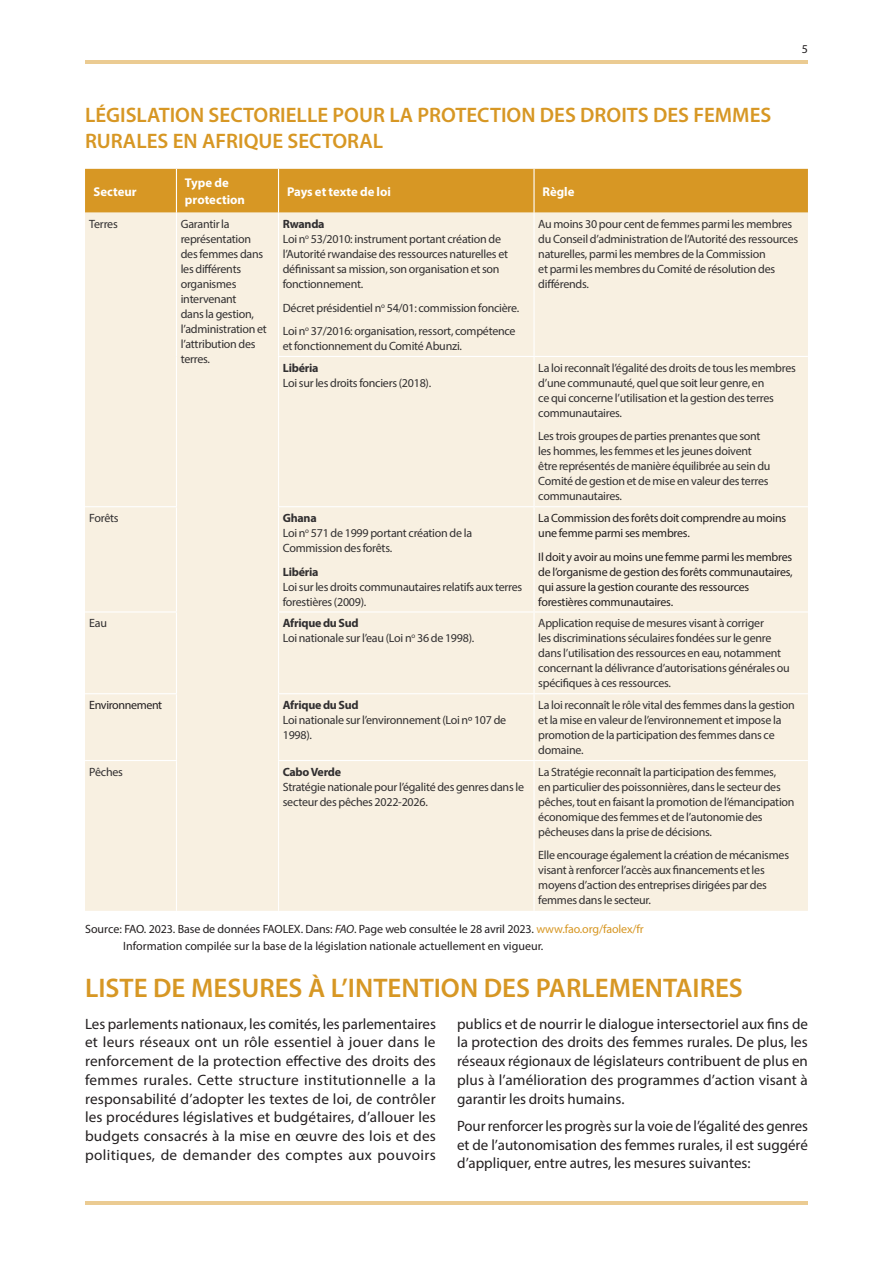
<style>
.page{position:relative;width:893px;height:1263px;background:#fff}
.page>*{position:absolute;margin:0;border:0;box-sizing:border-box;transform-origin:0 0}
.Heading_1{font:600 27px "Myriad Pro";color:#d79724}
.Heading_2{font:600 21px/25.5px "Myriad Pro";color:#d79724}
.Body_bullet_lv_1{font:15px/18.8px "Myriad Pro";color:#231f20;text-align:justify}
.Table_title_white{font:700 12.75px/17.2px "Myriad Pro";color:#fff}
.Table_box_text{font:12px/15px "Myriad Pro";letter-spacing:-.02em;color:#312f30}
.Table_box_text-2{font:12px/15px "Myriad Pro";letter-spacing:-.02em;color:#231f20}
.Heading_2-2{font:12px/17.2px "Myriad Pro";letter-spacing:-.01em;color:#231f20}
.Heading_2-3{font:12px "Myriad Pro";letter-spacing:-.03em;color:#231f20}
.s1{font-weight:700}
.s2{font-style:italic}
.s3{color:#d79724}
</style>
<div class="page">
<hr style="left:85px;top:1201px;width:723px;height:3px;background:#ebcb92">
<hr style="left:85px;top:61px;width:723px;height:3px;background:#ebcb92">
<div style="left:85px;top:169px;width:723px;height:44px;background:#d79724"></div>
<div style="left:85px;top:213px;width:723px;height:698px;background:#f8f0e1"></div>
<hr style="left:176px;top:169px;width:1px;height:44px;background:#fff">
<hr style="left:278px;top:169px;width:1px;height:44px;background:#fff">
<hr style="left:533px;top:169px;width:2px;height:44px;background:#fff">
<hr style="left:176px;top:213px;width:1px;height:143px;background:#fff">
<hr style="left:278px;top:213px;width:1px;height:143px;background:#fff">
<hr style="left:533px;top:213px;width:2px;height:143px;background:#fff">
<hr style="left:176px;top:356px;width:1px;height:150px;background:#fff">
<hr style="left:278px;top:356px;width:256px;height:1px;background:#fff">
<hr style="left:278px;top:357px;width:1px;height:149px;background:#fff">
<hr style="left:534px;top:356px;width:274px;height:1px;background:#fff">
<hr style="left:533px;top:357px;width:2px;height:149px;background:#fff">
<hr style="left:85px;top:506px;width:92px;height:1px;background:#fff">
<hr style="left:176px;top:507px;width:1px;height:104px;background:#fff">
<hr style="left:278px;top:506px;width:257px;height:1px;background:#fff">
<hr style="left:278px;top:507px;width:1px;height:104px;background:#fff">
<hr style="left:533px;top:507px;width:2px;height:104px;background:#fff">
<hr style="left:535px;top:506px;width:273px;height:1px;background:#fff">
<hr style="left:85px;top:611px;width:92px;height:1px;background:#fff">
<hr style="left:176px;top:612px;width:1px;height:81px;background:#fff">
<hr style="left:278px;top:611px;width:256px;height:1px;background:#fff">
<hr style="left:278px;top:612px;width:1px;height:81px;background:#fff">
<hr style="left:534px;top:611px;width:274px;height:1px;background:#fff">
<hr style="left:533px;top:612px;width:2px;height:81px;background:#fff">
<hr style="left:85px;top:693px;width:92px;height:1px;background:#fff">
<hr style="left:176px;top:694px;width:1px;height:66px;background:#fff">
<hr style="left:278px;top:693px;width:256px;height:1px;background:#fff">
<hr style="left:278px;top:694px;width:1px;height:66px;background:#fff">
<hr style="left:534px;top:693px;width:274px;height:1px;background:#fff">
<hr style="left:533px;top:694px;width:2px;height:66px;background:#fff">
<hr style="left:85px;top:760px;width:92px;height:1px;background:#fff">
<hr style="left:176px;top:761px;width:1px;height:150px;background:#fff">
<hr style="left:278px;top:760px;width:256px;height:1px;background:#fff">
<hr style="left:278px;top:761px;width:1px;height:150px;background:#fff">
<hr style="left:534px;top:760px;width:274px;height:1px;background:#fff">
<hr style="left:533px;top:761px;width:2px;height:150px;background:#fff">
<p class="Heading_2-2" style="left:802px;top:40px;width:8px">5</p>
<p class="Heading_2" style="left:85px;top:102px;width:688px">LÉGISLATION SECTORIELLE POUR LA PROTECTION DES DROITS DES FEMMES<br>RURALES EN AFRIQUE SECTORAL</p>
<p class="Table_title_white" style="left:94px;top:182px;width:45px">Secteur</p>
<p class="Table_title_white" style="left:185px;top:174px;width:62px">Type de protection</p>
<p class="Table_title_white" style="left:287px;top:182px;width:105px">Pays et texte de loi</p>
<p class="Table_title_white" style="left:543px;top:182px;width:33px">Règle</p>
<p class="Table_box_text" style="left:89px;top:216px;width:30px">Terres</p>
<p class="Table_box_text" style="left:181px;top:216px;width:88px">Garantir la représentation des femmes dans les différents organismes intervenant<br>dans la gestion, l’administration et l’attribution des terres.</p>
<p class="Table_box_text" style="left:283px;top:216px;width:227px"><span class="s1">Rwanda<br></span>Loi n<sup>o</sup> 53/2010: instrument portant création de l’Autorité rwandaise des ressources naturelles et définissant sa mission, son organisation et son fonctionnement.</p>
<p class="Table_box_text" style="left:538px;top:216px;width:261px">Au moins 30 pour cent de femmes parmi les membres du Conseil d’administration de l’Autorité des ressources naturelles, parmi les membres de la Commission<br>et parmi les membres du Comité de résolution des différends.</p>
<p class="Table_box_text" style="left:283px;top:300px;width:238px">Décret présidentiel n<sup>o</sup> 54/01: commission foncière.</p>
<p class="Table_box_text" style="left:283px;top:323px;width:234px">Loi n<sup>o</sup> 37/2016: organisation, ressort, compétence et fonctionnement du Comité Abunzi.</p>
<p class="Table_box_text" style="left:283px;top:360px;width:150px"><span class="s1">Libéria<br></span>Loi sur les droits fonciers (2018).</p>
<p class="Table_box_text" style="left:538px;top:360px;width:259px">La loi reconnaît l’égalité des droits de tous les membres d’une communauté, quel que soit leur genre, en<br>ce qui concerne l’utilisation et la gestion des terres communautaires.</p>
<p class="Table_box_text" style="left:538px;top:429px;width:234px">Les trois groupes de parties prenantes que sont les hommes, les femmes et les jeunes doivent être représentés de manière équilibrée au sein du Comité de gestion et de mise en valeur des terres communautaires.</p>
<p class="Table_box_text" style="left:89px;top:510px;width:31px">Forêts</p>
<p class="Table_box_text" style="left:283px;top:510px;width:191px"><span class="s1">Ghana<br></span>Loi n<sup>o</sup> 571 de 1999 portant création de la<br>Commission des forêts.</p>
<p class="Table_box_text" style="left:283px;top:564px;width:241px"><span class="s1">Libéria<br></span>Loi sur les droits communautaires relatifs aux terres forestières (2009).</p>
<p class="Table_box_text-2" style="left:538px;top:510px;width:249px">La Commission des forêts doit comprendre au moins une femme parmi ses membres.</p>
<p class="Table_box_text-2" style="left:538px;top:549px;width:256px">Il doit y avoir au moins une femme parmi les membres de l’organisme de gestion des forêts communautaires, qui assure la gestion courante des ressources forestières communautaires.</p>
<p class="Table_box_text" style="left:89px;top:616px;width:19px">Eau</p>
<p class="Table_box_text" style="left:283px;top:616px;width:193px"><span class="s1">Afrique du Sud<br></span>Loi nationale sur l’eau (Loi n<sup>o</sup> 36 de 1998).</p>
<p class="Table_box_text" style="left:538px;top:616px;width:253px">Application requise de mesures visant à corriger<br>les discriminations séculaires fondées sur le genre dans l’utilisation des ressources en eau, notamment concernant la délivrance d’autorisations générales ou spécifiques à ces ressources.</p>
<p class="Heading_2-3" style="left:89px;top:698px;width:74px">Environnement</p>
<p class="Table_box_text" style="left:283px;top:697px;width:225px"><span class="s1">Afrique du Sud<br></span>Loi nationale sur l’environnement (Loi nº 107 de<br>1998).</p>
<p class="Table_box_text" style="left:538px;top:697px;width:258px">La loi reconnaît le rôle vital des femmes dans la gestion et la mise en valeur de l’environnement et impose la promotion de la participation des femmes dans ce domaine.</p>
<p class="Table_box_text" style="left:89px;top:764px;width:35px">Pêches</p>
<p class="Table_box_text" style="left:283px;top:764px;width:243px"><span class="s1">Cabo Verde<br></span>Stratégie nationale pour l’égalité des genres dans le secteur des pêches 2022-2026.</p>
<p class="Table_box_text" style="left:538px;top:764px;width:258px">La Stratégie reconnaît la participation des femmes,<br>en particulier des poissonnières, dans le secteur des pêches, tout en faisant la promotion de l’émancipation économique des femmes et de l’autonomie des pêcheuses dans la prise de décisions.</p>
<p class="Table_box_text" style="left:538px;top:848px;width:252px">Elle encourage également la création de mécanismes visant à renforcer l’accès aux financements et les moyens d’action des entreprises dirigées par des femmes dans le secteur.</p>
<p class="Heading_2-2" style="left:123px;top:920px;width:522px;text-indent:-38px">Source: FAO. 2023. Base de données FAOLEX. Dans: <span class="s2">FAO</span>. Page web consultée le 28 avril 2023. <span class="s3">www.fao.org/faolex/fr<br></span>Information compilée sur la base de la législation nationale actuellement en vigueur.</p>
<p class="Heading_1" style="left:85px;top:971px;width:659px">LISTE DE MESURES À L’INTENTION DES PARLEMENTAIRES</p>
<p class="Body_bullet_lv_1" style="left:85px;top:1014px;width:352px">Les parlements nationaux, les comités, les parlementaires et leurs réseaux ont un rôle essentiel à jouer dans le renforcement de la protection effective des droits des femmes rurales. Cette structure institutionnelle a la responsabilité d’adopter les textes de loi, de contrôler les procédures législatives et budgétaires, d’allouer les budgets consacrés à la mise en œuvre des lois et des politiques, de demander des comptes aux pouvoirs</p>
<p class="Body_bullet_lv_1" style="left:457px;top:1014px;width:352px">publics et de nourrir le dialogue intersectoriel aux fins de la protection des droits des femmes rurales. De plus, les réseaux régionaux de législateurs contribuent de plus en plus à l’amélioration des programmes d’action visant à garantir les droits humains.</p>
<p class="Body_bullet_lv_1" style="left:457px;top:1116px;width:352px">Pour renforcer les progrès sur la voie de l’égalité des genres et de l’autonomisation des femmes rurales, il est suggéré d’appliquer, entre autres, les mesures suivantes:</p>
</div>
